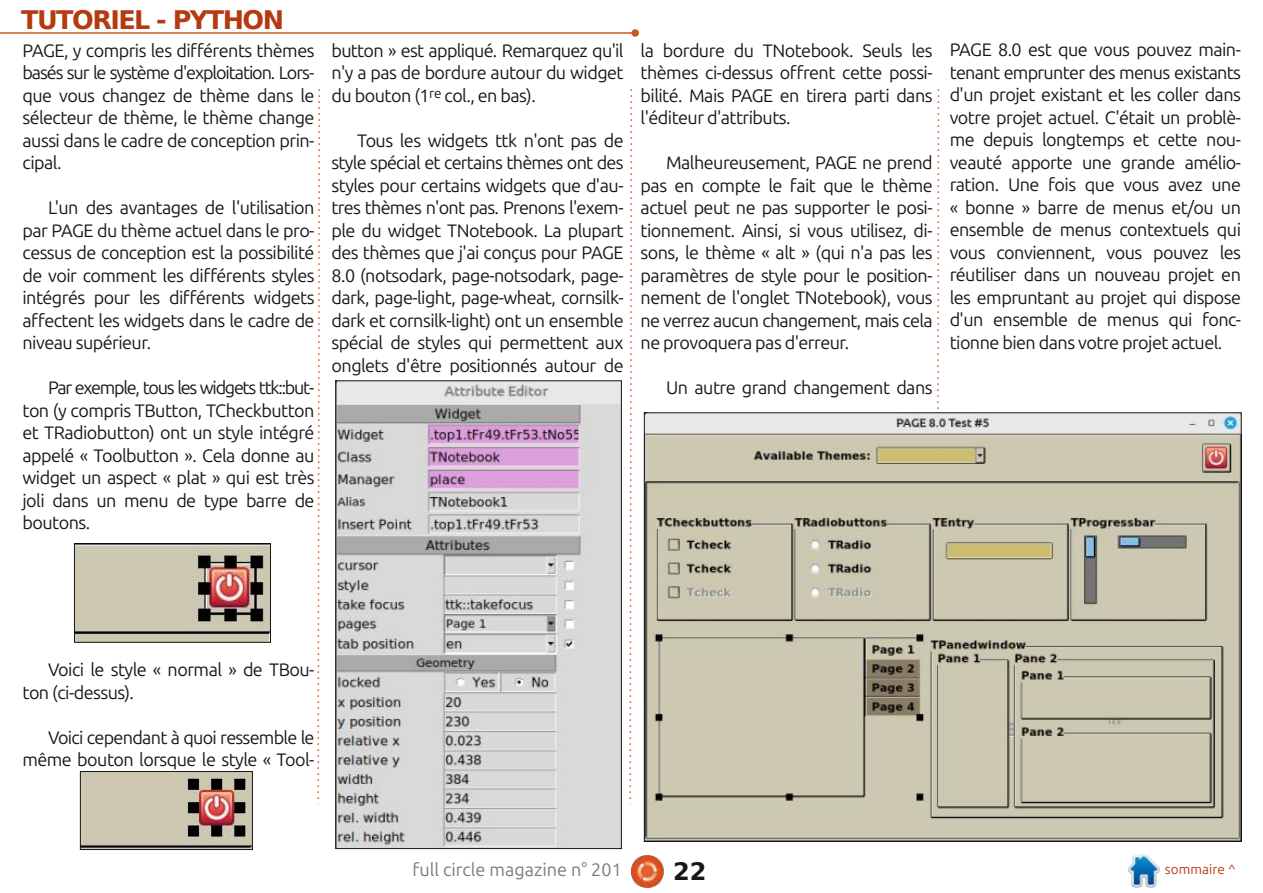
<style>
.page{position:relative;width:1263px;height:893px;background:#fff}
.page>*{position:absolute;margin:0;border:0;box-sizing:border-box;transform-origin:0 0}
.t1{font:700 25.5px "DejaVu Sans";letter-spacing:-.06em;color:#b53a10}
.t2{font:700 24px "DejaVu Sans";color:#181715}
.t3{font:18px/22.5px "Ubuntu";letter-spacing:-.03em;color:#181715;text-align:justify}
.t4{font:18px "Ubuntu";color:#79797f}
.t5{font:13.5px "Ubuntu";color:#b53a10}
</style>
<div class="page">
<img style="left:631px;top:855px;width:33px;height:33px">
<img style="left:1128px;top:855px;width:32px;height:32px">
<hr style="left:0;top:32px;width:635px;height:2px;background:#cd581e">
<div style="left:631px;top:29px;width:8px;height:8px;background:#cd581e;border-radius:50%"></div>
<svg style="left:629px;top:89px;width:4px;height:715px"></svg>
<svg style="left:317px;top:89px;width:3px;height:715px"></svg>
<svg style="left:936px;top:89px;width:4px;height:324px"></svg>
<img style="left:76px;top:546px;width:192px;height:94px">
<img style="left:82px;top:773px;width:168px;height:74px">
<div style="left:80px;top:771px;width:172px;height:78px;border:1px solid #181715"></div>
<img style="left:338px;top:383px;width:281px;height:464px">
<img style="left:646px;top:415px;width:593px;height:424px">
<h1 class="t1" style="left:21px;top:5px;width:264px">TUTORIEL - PYTHON</h1>
<p class="t3" style="left:22px;top:39px;width:294px">PAGE, y compris les différents thèmes basés sur le système d'exploitation. Lors&shy;que vous changez de thème dans le sélecteur de thème, le thème change aussi dans le cadre de conception prin&shy;cipal.</p>
<p class="t3" style="left:22px;top:196px;width:294px;text-indent:26px">L'un des avantages de l'utilisation par PAGE du thème actuel dans le pro&shy;cessus de conception est la possibilité de voir comment les différents styles intégrés pour les différents widgets affectent les widgets dans le cadre de niveau supérieur.</p>
<p class="t3" style="left:22px;top:376px;width:294px;text-indent:26px">Par exemple, tous les widgets ttk::but&shy;ton (y compris TButton, TCheckbutton et TRadiobutton) ont un style intégré appelé « Toolbutton ». Cela donne au widget un aspect « plat » qui est très joli dans un menu de type barre de boutons.</p>
<p class="t3" style="left:332px;top:39px;width:294px">button » est appliqué. Remarquez qu'il n'y a pas de bordure autour du widget du bouton (1<sup>re</sup> col., en bas).</p>
<p class="t3" style="left:332px;top:129px;width:294px;text-indent:26px">Tous les widgets ttk n'ont pas de style spécial et certains thèmes ont des styles pour certains widgets que d'au&shy;tres thèmes n'ont pas. Prenons l'exem&shy;ple du widget TNotebook. La plupart des thèmes que j'ai conçus pour PAGE 8.0 (notsodark, page-notsodark, page&shy;dark, page-light, page-wheat, cornsilk&shy;dark et cornsilk-light) ont un ensemble spécial de styles qui permettent aux onglets d'être positionnés autour de</p>
<p class="t3" style="left:641px;top:39px;width:294px">la bordure du TNotebook. Seuls les thèmes ci-dessus offrent cette possi&shy;bilité. Mais PAGE en tirera parti dans l'éditeur d'attributs.</p>
<p class="t3" style="left:641px;top:151px;width:294px;text-indent:26px">Malheureusement, PAGE ne prend pas en compte le fait que le thème actuel peut ne pas supporter le posi&shy;tionnement. Ainsi, si vous utilisez, di&shy;sons, le thème « alt » (qui n'a pas les paramètres de style pour le position&shy;nement de l'onglet TNotebook), vous ne verrez aucun changement, mais cela ne provoquera pas d'erreur.</p>
<p class="t3" style="left:666px;top:376px;width:268px">Un autre grand changement dans</p>
<p class="t3" style="left:950px;top:38px;width:293px">PAGE 8.0 est que vous pouvez main&shy;tenant emprunter des menus existants d'un projet existant et les coller dans votre projet actuel. C'était un problè&shy;me depuis longtemps et cette nou&shy;veauté apporte une grande amélio&shy;ration. Une fois que vous avez une « bonne » barre de menus et/ou un ensemble de menus contextuels qui vous conviennent, vous pouvez les réutiliser dans un nouveau projet en les empruntant au projet qui dispose d'un ensemble de menus qui fonc&shy;tionne bien dans votre projet actuel.</p>
<p class="t3" style="left:22px;top:658px;width:293px;text-indent:26px">Voici le style « normal » de TBou&shy;ton (ci-dessus).</p>
<p class="t3" style="left:22px;top:726px;width:294px;text-align:right">Voici cependant à quoi ressemble le même bouton lorsque le style « Tool-</p>
<p class="t4" style="left:412px;top:859px;width:211px">full circle magazine n° 201</p>
<h2 class="t2" style="left:673px;top:858px;width:35px">22</h2>
<p class="t5" style="left:1165px;top:862px;width:72px">sommaire ^</p>
</div>
